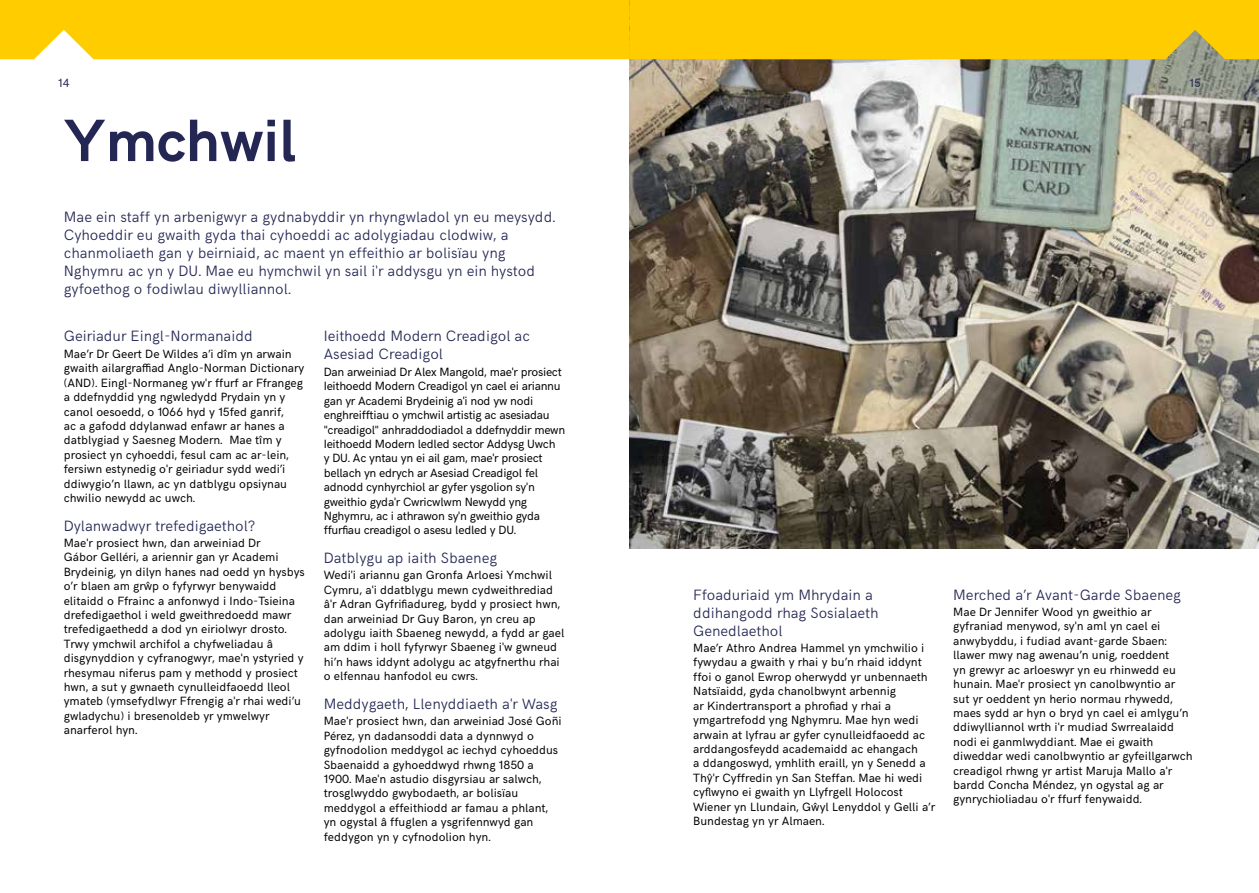
<style>
.page{position:relative;width:1259px;height:893px;background:#fff}
.page>*{position:absolute;margin:0;border:0;box-sizing:border-box;transform-origin:0 0}
.t1{font:700 60px "HK Grotesk";color:#242753}
.t2{font:300 15px/18px "HK Grotesk";color:#242753}
.t3{font:12px/14.4px "HK Grotesk";color:#000}
.t4{font:12px/14.4px "HK Grotesk";letter-spacing:-.02em;color:#000}
.t5{font:12px "HK Grotesk";color:#242753}
</style>
<div class="page">
<img style="left:629px;top:59px;width:630px;height:490px">
<div style="left:0;top:0;width:1259px;height:59px;background:#fc0"></div>
<p class="t5" style="left:58px;top:73px;width:13px">14</p>
<p class="t5" style="left:1189px;top:73px;width:13px">15</p>
<h1 class="t1" style="left:64px;top:95px;width:234px">Ymchwil</h1>
<p class="t2" style="left:64px;top:206px;width:493px">Mae ein staff yn arbenigwyr a gydnabyddir yn rhyngwladol yn eu meysydd.<br>Cyhoeddir eu gwaith gyda thai cyhoeddi ac adolygiadau clodwiw, a chanmoliaeth gan y beirniaid, ac maent yn effeithio ar bolisïau yng Nghymru ac yn y DU. Mae eu hymchwil yn sail i'r addysgu yn ein hystod gyfoethog o fodiwlau diwylliannol.</p>
<p class="t2" style="left:64px;top:326px;width:190px">Geiriadur Eingl-Normanaidd</p>
<p class="t3" style="left:64px;top:346px;width:242px">Mae’r Dr Geert De Wildes a’i dîm yn arwain gwaith ailargraffiad Anglo-Norman Dictionary (AND). Eingl-Normaneg yw'r ffurf ar Ffrangeg a ddefnyddid yng ngwledydd Prydain yn y canol oesoedd, o 1066 hyd y 15fed ganrif,<br>ac a gafodd ddylanwad enfawr ar hanes a datblygiad y Saesneg Modern. Mae tîm y prosiect yn cyhoeddi, fesul cam ac ar-lein, fersiwn estynedig o'r geiriadur sydd wedi’i ddiwygio’n llawn, ac yn datblygu opsiynau chwilio newydd ac uwch.</p>
<p class="t2" style="left:64px;top:515px;width:193px">Dylanwadwyr trefedigaethol?</p>
<p class="t3" style="left:64px;top:535px;width:242px">Mae'r prosiect hwn, dan arweiniad Dr<br>Gábor Gelléri, a ariennir gan yr Academi Brydeinig, yn dilyn hanes nad oedd yn hysbys o’r blaen am grŵp o fyfyrwyr benywaidd elitaidd o Ffrainc a anfonwyd i Indo-Tsieina drefedigaethol i weld gweithredoedd mawr trefedigaethedd a dod yn eiriolwyr drosto.<br>Trwy ymchwil archifol a chyfweliadau â disgynyddion y cyfranogwyr, mae'n ystyried y rhesymau niferus pam y methodd y prosiect hwn, a sut y gwnaeth cynulleidfaoedd lleol ymateb (ymsefydlwyr Ffrengig a'r rhai wedi’u gwladychu) i bresenoldeb yr ymwelwyr anarferol hyn.</p>
<p class="t2" style="left:324px;top:326px;width:208px">Ieithoedd Modern Creadigol ac<br>Asesiad Creadigol</p>
<p class="t4" style="left:324px;top:364px;width:243px">Dan arweiniad Dr Alex Mangold, mae'r prosiect Ieithoedd Modern Creadigol yn cael ei ariannu gan yr Academi Brydeinig a'i nod yw nodi enghreifftiau o ymchwil artistig ac asesiadau "creadigol" anhraddodiadol a ddefnyddir mewn Ieithoedd Modern ledled sector Addysg Uwch<br>y DU. Ac yntau yn ei ail gam, mae'r prosiect bellach yn edrych ar Asesiad Creadigol fel adnodd cynhyrchiol ar gyfer ysgolion sy'n gweithio gyda'r Cwricwlwm Newydd yng Nghymru, ac i athrawon sy'n gweithio gyda ffurfiau creadigol o asesu ledled y DU.</p>
<p class="t2" style="left:324px;top:548px;width:175px">Datblygu ap iaith Sbaeneg</p>
<p class="t3" style="left:324px;top:567px;width:242px">Wedi'i ariannu gan Gronfa Arloesi Ymchwil Cymru, a'i ddatblygu mewn cydweithrediad â'r Adran Gyfrifiadureg, bydd y prosiect hwn, dan arweiniad Dr Guy Baron, yn creu ap adolygu iaith Sbaeneg newydd, a fydd ar gael am ddim i holl fyfyrwyr Sbaeneg i'w gwneud hi’n haws iddynt adolygu ac atgyfnerthu rhai o elfennau hanfodol eu cwrs.</p>
<p class="t2" style="left:324px;top:693px;width:235px">Meddygaeth, Llenyddiaeth a'r Wasg</p>
<p class="t3" style="left:324px;top:713px;width:239px">Mae'r prosiect hwn, dan arweiniad José Goñi Pérez, yn dadansoddi data a dynnwyd o gyfnodolion meddygol ac iechyd cyhoeddus Sbaenaidd a gyhoeddwyd rhwng 1850 a 1900. Mae'n astudio disgyrsiau ar salwch, trosglwyddo gwybodaeth, ar bolisïau meddygol a effeithiodd ar famau a phlant, yn ogystal â ffuglen a ysgrifennwyd gan feddygon yn y cyfnodolion hyn.</p>
<p class="t2" style="left:693px;top:584px;width:187px">Ffoaduriaid ym Mhrydain a ddihangodd rhag Sosialaeth<br>Genedlaethol</p>
<p class="t3" style="left:693px;top:640px;width:243px">Mae’r Athro Andrea Hammel yn ymchwilio i fywydau a gwaith y rhai y bu’n rhaid iddynt ffoi o ganol Ewrop oherwydd yr unbennaeth Natsïaidd, gyda chanolbwynt arbennig<br>ar Kindertransport a phrofiad y rhai a ymgartrefodd yng Nghymru. Mae hyn wedi arwain at lyfrau ar gyfer cynulleidfaoedd ac arddangosfeydd academaidd ac ehangach<br>a ddangoswyd, ymhlith eraill, yn y Senedd a Thŷ'r Cyffredin yn San Steffan. Mae hi wedi cyflwyno ei gwaith yn Llyfrgell Holocost Wiener yn Llundain, Gŵyl Lenyddol y Gelli a’r Bundestag yn yr Almaen.</p>
<p class="t2" style="left:953px;top:584px;width:229px">Merched a’r Avant-Garde Sbaeneg</p>
<p class="t3" style="left:953px;top:604px;width:241px">Mae Dr Jennifer Wood yn gweithio ar gyfraniad menywod, sy'n aml yn cael ei anwybyddu, i fudiad avant-garde Sbaen: llawer mwy nag awenau’n unig, roeddent<br>yn grewyr ac arloeswyr yn eu rhinwedd eu hunain. Mae'r prosiect yn canolbwyntio ar sut yr oeddent yn herio normau rhywedd, maes sydd ar hyn o bryd yn cael ei amlygu’n ddiwylliannol wrth i'r mudiad Swrrealaidd nodi ei ganmlwyddiant. Mae ei gwaith diweddar wedi canolbwyntio ar gyfeillgarwch creadigol rhwng yr artist Maruja Mallo a'r bardd Concha Méndez, yn ogystal ag ar gynrychioliadau o'r ffurf fenywaidd.</p>
</div>
